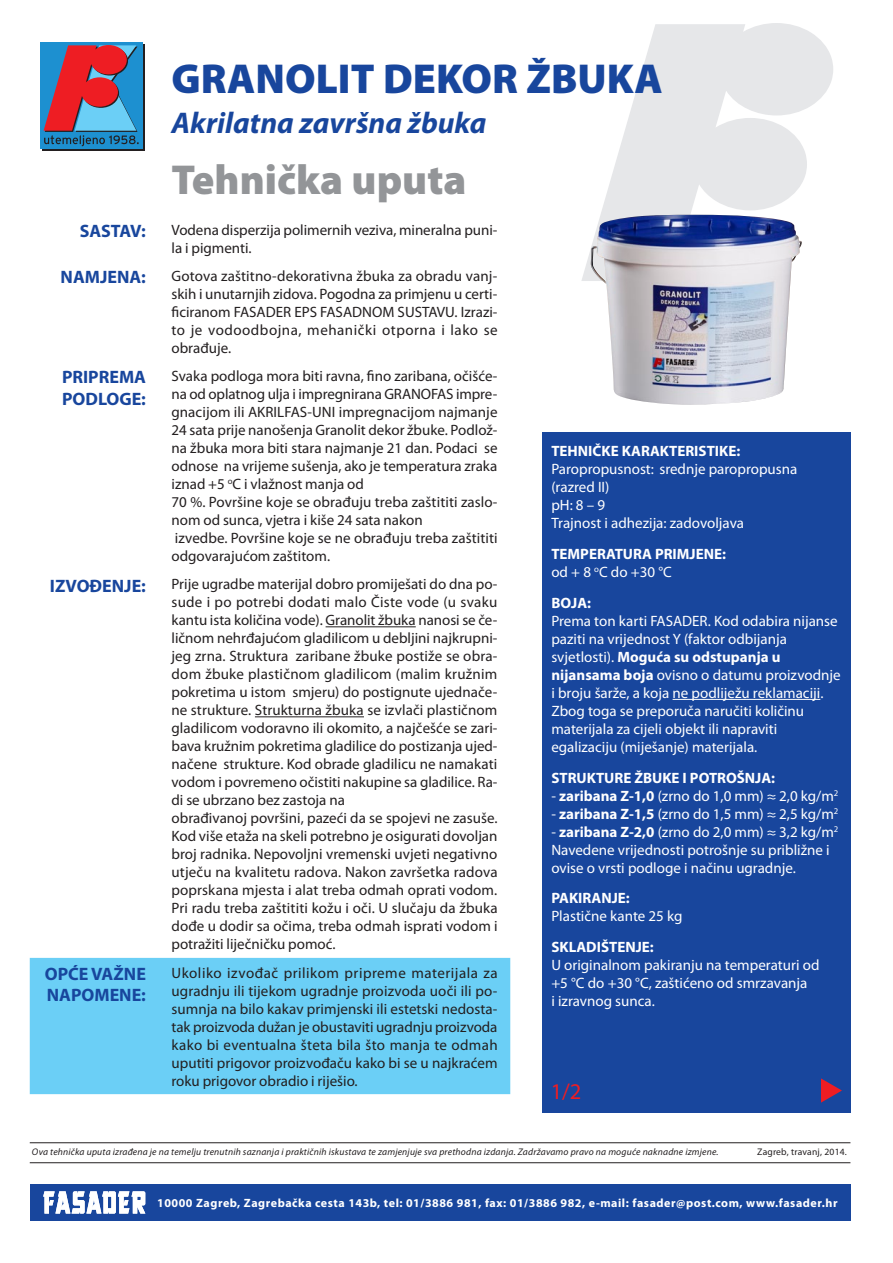
<style>
.page{position:relative;width:893px;height:1263px;background:#fff}
.page>*{position:absolute;margin:0;border:0;box-sizing:border-box;transform-origin:0 0}
.t1{font:900 42px "Myriad Pro";color:#18469d}
.t2{font:900 42px "Myriad Pro";color:#939598}
.t3{font:italic 700 30px "Myriad Pro";color:#18469d}
.t4{font:22.5px "Myriad Pro";color:#ee1d23}
.t5{font:700 18px/21.6px "Myriad Pro";color:#18469d}
.t6{font:15px/18px "Myriad Pro";color:#231f20}
.t7{font:15px/18px "Myriad Pro";color:#fff}
.t8{font:700 15px/18px "Myriad Pro";color:#fff}
.t9{font:700 12px "Myriad Pro";letter-spacing:.045em;color:#fff}
.t10{font:italic 9.6px "Myriad Pro";letter-spacing:.02em;color:#231f20}
.t11{font:9.6px "Myriad Pro";letter-spacing:.02em;color:#231f20}
.s1{font-weight:400}
.s2{font-weight:700}
</style>
<div class="page">
<svg style="left:581px;top:23px;width:252px;height:258px;fill:#e6e7e9"></svg>
<div style="left:542px;top:432px;width:308px;height:681px;background:#18469d"></div>
<div style="left:30px;top:958px;width:480px;height:136px;background:#6bcff6"></div>
<hr style="left:326px;top:626px;width:90px;height:1px;background:#231f20">
<hr style="left:255px;top:716px;width:109px;height:1px;background:#231f20">
<svg style="left:42px;top:45px;width:102px;height:106px"></svg>
<div style="left:40px;top:43px;width:102px;height:106px;background:#1d90d0"></div>
<svg style="left:44px;top:45px;width:95px;height:101px"></svg>
<hr style="left:673px;top:699px;width:147px;height:1px;background:#fff">
<img style="left:591px;top:215px;width:211px;height:189px">
<hr style="left:30px;top:1142px;width:820px;height:1px;background:#231f20">
<hr style="left:30px;top:1162px;width:820px;height:1px;background:#231f20">
<svg style="left:821px;top:1078px;width:21px;height:24px"></svg>
<div style="left:30px;top:1184px;width:820px;height:36px;background:#18469d"></div>
<svg style="left:43px;top:1191px;width:102px;height:22px"></svg>
<h1 class="t1" style="left:171px;top:50px;width:493px">GRANOLIT DEKOR ŽBUKA</h1>
<h2 class="t3" style="left:171px;top:103px;width:316px">Akrilatna završna žbuka</h2>
<h1 class="t2" style="left:171px;top:151px;width:297px">Tehnička uputa</h1>
<p class="t5" style="left:80px;top:219px;width:68px">SASTAV:</p>
<p class="t6" style="left:171px;top:220px;width:327px">Vodena disperzija polimernih veziva, mineralna puni&shy;la i pigmenti.</p>
<p class="t5" style="left:61px;top:266px;width:87px">NAMJENA:</p>
<p class="t6" style="left:171px;top:266px;width:328px;text-align:justify">Gotova zaštitno-dekorativna žbuka za obradu vanj&shy;skih i unutarnjih zidova. Pogodna za primjenu u certi&shy;ficiranom FASADER EPS FASADNOM SUSTAVU. Izrazi&shy;to je vodoodbojna, mehanički otporna i lako se obrađuje.</p>
<p class="t5" style="left:62px;top:366px;width:85px">PRIPREMA<br>PODLOGE:</p>
<p class="t6" style="left:171px;top:367px;width:328px">Svaka podloga mora biti ravna, fino zaribana, očišće&shy;na od oplatnog ulja i impregnirana GRANOFAS impre&shy;gnacijom ili AKRILFAS-UNI impregnacijom najmanje 24 sata prije nanošenja Granolit dekor žbuke. Podlož&shy;na žbuka mora biti stara najmanje 21 dan. Podaci se odnose na vrijeme sušenja, ako je temperatura zraka iznad +5 <sup>o</sup>C i vlažnost manja od<br>70 %. Površine koje se obrađuju treba zaštititi zaslo&shy;nom od sunca, vjetra i kiše 24 sata nakon<br>izvedbe. Površine koje se ne obrađuju treba zaštititi odgovarajućom zaštitom.</p>
<p class="t5" style="left:50px;top:574px;width:98px">IZVOĐENJE:</p>
<p class="t6" style="left:171px;top:575px;width:328px">Prije ugradbe materijal dobro promiješati do dna po&shy;sude i po potrebi dodati malo Čiste vode (u svaku kantu ista količina vode). Granolit žbuka nanosi se če&shy;ličnom nehrđajućom gladilicom u debljini najkrupni&shy;jeg zrna. Struktura zaribane žbuke postiže se obra&shy;dom žbuke plastičnom gladilicom (malim kružnim pokretima u istom smjeru) do postignute ujednače&shy;ne strukture. Strukturna žbuka se izvlači plastičnom gladilicom vodoravno ili okomito, a najčešće se zari&shy;bava kružnim pokretima gladilice do postizanja ujed&shy;načene strukture. Kod obrade gladilicu ne namakati vodom i povremeno očistiti nakupine sa gladilice. Ra&shy;di se ubrzano bez zastoja na<br>obrađivanoj površini, pazeći da se spojevi ne zasuše.<br>Kod više etaža na skeli potrebno je osigurati dovoljan broj radnika. Nepovoljni vremenski uvjeti negativno utječu na kvalitetu radova. Nakon završetka radova poprskana mjesta i alat treba odmah oprati vodom.<br>Pri radu treba zaštititi kožu i oči. U slučaju da žbuka dođe u dodir sa očima, treba odmah isprati vodom i potražiti liječničku pomoć.</p>
<p class="t5" style="left:45px;top:962px;width:103px">OPĆE VAŽNE<br>NAPOMENE:</p>
<p class="t6" style="left:171px;top:963px;width:328px;text-align:justify">Ukoliko izvođač prilikom pripreme materijala za ugradnju ili tijekom ugradnje proizvoda uoči ili po&shy;sumnja na bilo kakav primjenski ili estetski nedosta&shy;tak proizvoda dužan je obustaviti ugradnju proizvoda kako bi eventualna šteta bila što manja te odmah uputiti prigovor proizvođaču kako bi se u najkraćem roku prigovor obradio i riješio.</p>
<p class="t8" style="left:551px;top:442px;width:190px">TEHNIČKE KARAKTERISTIKE:</p>
<p class="t7" style="left:551px;top:460px;width:247px">Paropropusnost: srednje paropropusna (razred II)<br>pH: 8 – 9<br>Trajnost i adhezija: zadovoljava</p>
<p class="t8" style="left:551px;top:544px;width:176px">TEMPERATURA PRIMJENE: <span class="s1">od + 8</span> <sup>o</sup><span class="s1">C do +30 °C</span></p>
<p class="t8" style="left:551px;top:593px;width:41px">BOJA:</p>
<p class="t7" style="left:551px;top:612px;width:291px">Prema ton karti FASADER. Kod odabira nijanse paziti na vrijednost Y (faktor odbijanja svjetlosti). <span class="s2">Moguća su odstupanja u nijansama boja</span> ovisno o datumu proizvodnje i broju šarže, a koja ne podliježu reklamaciji.<br>Zbog toga se preporuča naručiti količinu materijala za cijeli objekt ili napraviti egalizaciju (miješanje) materijala.</p>
<p class="t8" style="left:551px;top:768px;width:225px">STRUKTURE ŽBUKE I POTROŠNJA:</p>
<p class="t7" style="left:551px;top:786px;width:289px">- <span class="s2">zaribana Z-1,0</span> (zrno do 1,0 mm) ≈ 2,0 kg/m<sup>2</sup></p>
<p class="t7" style="left:551px;top:804px;width:289px">- <span class="s2">zaribana Z-1,5</span> (zrno do 1,5 mm) ≈ 2,5 kg/m<sup>2</sup></p>
<p class="t7" style="left:551px;top:822px;width:289px">- <span class="s2">zaribana Z-2,0</span> (zrno do 2,0 mm) ≈ 3,2 kg/m<sup>2<br></sup>Navedene vrijednosti potrošnje su približne i ovise o vrsti podloge i načinu ugradnje.</p>
<p class="t8" style="left:551px;top:889px;width:80px">PAKIRANJE:</p>
<p class="t7" style="left:551px;top:907px;width:133px">Plastične kante 25 kg</p>
<p class="t8" style="left:551px;top:938px;width:104px">SKLADIŠTENJE:</p>
<p class="t7" style="left:551px;top:956px;width:270px">U originalnom pakiranju na temperaturi od +5 °C do +30 °C, zaštićeno od smrzavanja<br>i izravnog sunca.</p>
<h3 class="t4" style="left:551px;top:1077px;width:32px">1/2</h3>
<p class="t10" style="left:32px;top:1146px;width:688px">Ova tehnička uputa izrađena je na temelju trenutnih saznanja i praktičnih iskustava te zamjenjuje sva prethodna izdanja. Zadržavamo pravo na moguće naknadne izmjene.</p>
<p class="t11" style="left:757px;top:1146px;width:91px">Zagreb, travanj, 2014.</p>
<p class="t9" style="left:157px;top:1195px;width:682px">10000 Zagreb, Zagrebačka cesta 143b, tel: 01/3886 981, fax: 01/3886 982, e-mail: fasader@post.com, www.fasader.hr</p>
</div>
